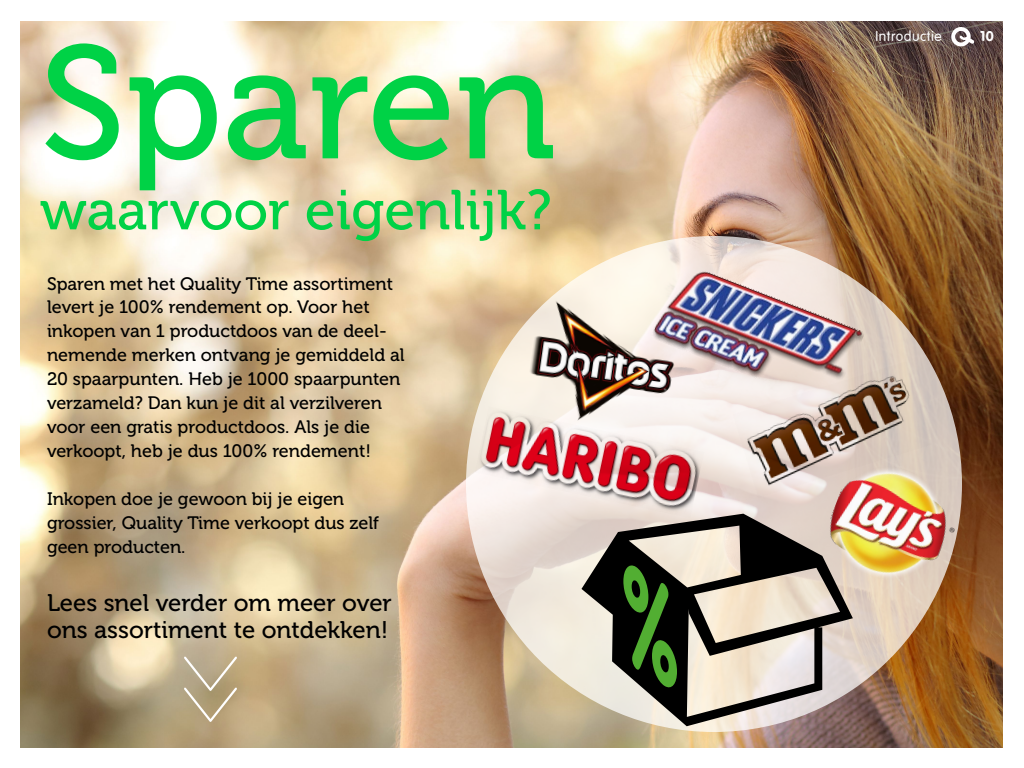
<style>
.page{position:relative;width:1024px;height:768px;background:#fff}
.page>*{position:absolute;margin:0;border:0;box-sizing:border-box;transform-origin:0 0}
.t1{font:160px "Museo 500";color:#00d246}
.t2{font:56px "Museo 500";color:#00d246}
.t3{font:24px/27px "Museo 500";color:#000}
.t4{font:18px/24px "Museo 500";color:#000}
.t5{font:300 14px "VAG Rounded";letter-spacing:.035em;color:#fff}
.t6{font:14px "VAG Rounded Bold";color:#fff}
</style>
<div class="page">
<img style="left:20px;top:21px;width:983px;height:727px">
<svg style="left:466px;top:236px;width:496px;height:496px;background:#eadfd4"></svg>
<svg style="left:581px;top:514px;width:272px;height:212px;background:#a59d93"></svg>
<svg style="left:623px;top:558px;width:54px;height:137px;background:#2f4e23"></svg>
<svg style="left:950px;top:26px;width:24px;height:22px"></svg>
<img style="left:733px;top:362px;width:198px;height:135px">
<img style="left:648px;top:260px;width:217px;height:149px">
<img style="left:816px;top:450px;width:153px;height:149px">
<img style="left:512px;top:292px;width:177px;height:115px">
<img style="left:475px;top:407px;width:229px;height:111px">
<svg style="left:181px;top:625px;width:59px;height:99px;background:#bfaf8e"></svg>
<h1 class="t1" style="left:40px;top:16px;width:518px">Sparen</h1>
<h2 class="t2" style="left:40px;top:179px;width:513px">waarvoor eigenlijk?</h2>
<p class="t4" style="left:47px;top:272px;width:359px">Sparen met het Quality Time assortiment levert je 100% rendement op. Voor het inkopen van 1 productdoos van de deel&shy;nemende merken ontvang je gemiddeld al 20 spaarpunten. Heb je 1000 spaarpunten verzameld? Dan kun je dit al verzilveren voor een gratis productdoos. Als je die verkoopt, heb je dus 100% rendement!</p>
<p class="t4" style="left:47px;top:488px;width:334px">Inkopen doe je gewoon bij je eigen grossier, Quality Time verkoopt dus zelf geen producten.</p>
<h3 class="t3" style="left:47px;top:590px;width:346px">Lees snel verder om meer over ons assortiment te ontdekken!</h3>
<p class="t5" style="left:876px;top:28px;width:68px">Introductie</p>
<p class="t6" style="left:980px;top:28px;width:15px">10</p>
</div>
